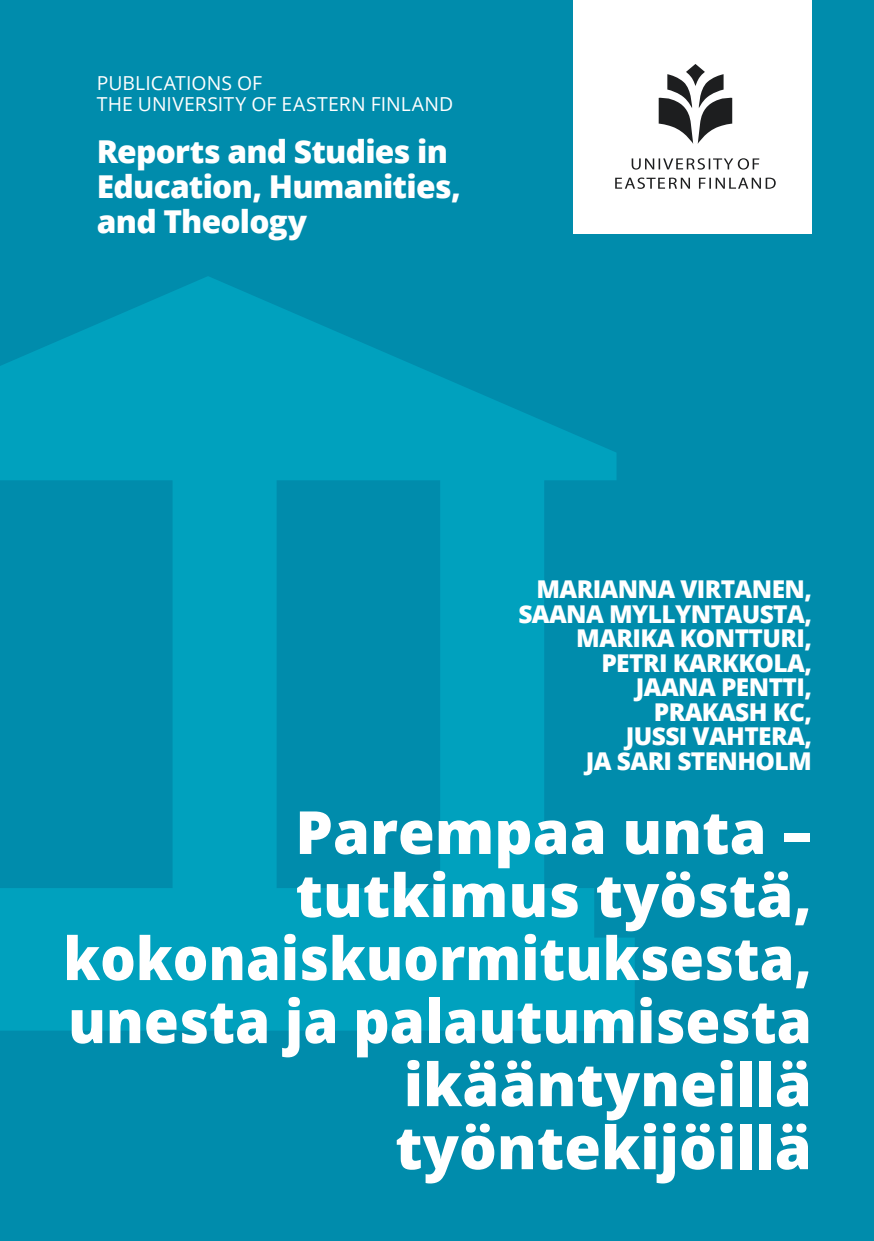
<style>
.page{position:relative;width:874px;height:1241px;background:#fff}
.page>*{position:absolute;margin:0;border:0;box-sizing:border-box;transform-origin:0 0}
.t1{font:800 59.5px/63px "Open Sans";color:#fff;text-align:right}
.t2{font:800 31.5px/35px "Open Sans";letter-spacing:-.025em;color:#fff}
.t3{font:800 24.5px/24.5px "Open Sans";letter-spacing:-.025em;color:#fff;text-align:right}
.t4{font:19.25px/21px "Open Sans";letter-spacing:.005em;color:#fff}
</style>
<div class="page">
<div style="left:0;top:0;width:873px;height:1240px;background:#008cac"></div>
<svg style="left:0;top:276px;width:634px;height:754px;fill:#00a1be"></svg>
<div style="left:573px;top:0;width:238px;height:233px;background:#fff"></div>
<svg style="left:615px;top:64px;width:160px;height:125px"></svg>
<p class="t4" style="left:97px;top:72px;width:358px">PUBLICATIONS OF<br>THE UNIVERSITY OF EASTERN FINLAND</p>
<p class="t2" style="left:97px;top:133px;width:365px">Reports and Studies in<br>Education, Humanities, and Theology</p>
<p class="t3" style="left:518px;top:575px;width:295px">MARIANNA VIRTANEN,<br>SAANA MYLLYNTAUSTA,<br>MARIKA KONTTURI,<br>PETRI KARKKOLA,<br>JAANA PENTTI,<br>PRAKASH KC,<br>JUSSI VAHTERA,<br>JA SARI STENHOLM</p>
<h1 class="t1" style="left:63px;top:797px;width:749px">Parempaa unta – tutkimus työstä, kokonaiskuormituksesta, unesta ja palautumisesta ikääntyneillä työntekijöillä</h1>
</div>
